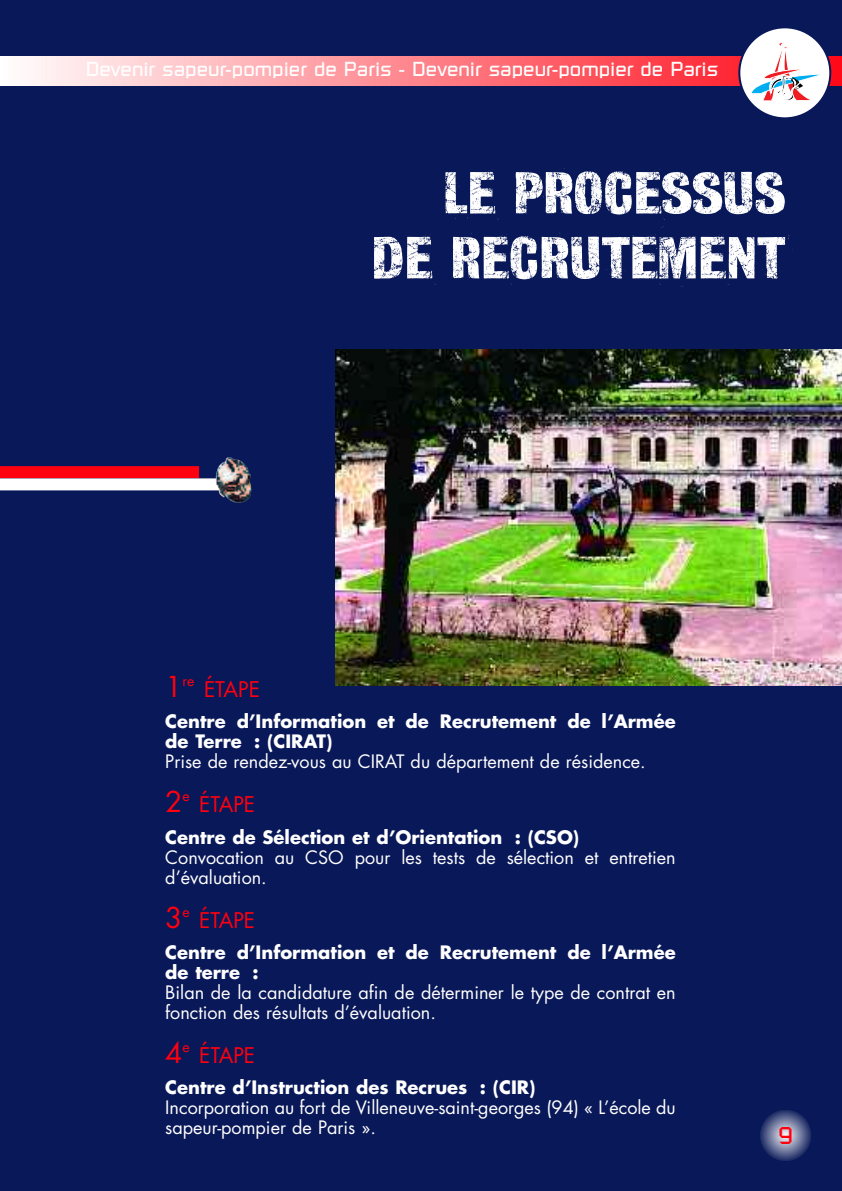
<style>
.page{position:relative;width:842px;height:1191px;background:#091858}
.page>*{position:absolute;margin:0;border:0;box-sizing:border-box;transform-origin:0 0}
.t1{font:54px/64.8px "Jumeau";color:#fff;text-align:right;scale:1.11 1}
.t2{font:28px "Futura";color:#ff000f}
.t3{font:24px "Russell Square";color:#ff000f}
.t4{font:21px "Futura";color:#ff000f}
.t5{font:20px "Russell Square";color:#fff}
.t6{font:18px/20px "Futura";color:#fff}
.t7{font:700 18px/20px "Futura";color:#fff}
.t8{font:14px "Futura";color:#ff000f}
.s1{font-size:28px}
</style>
<div class="page">
<svg style="left:760px;top:1110px;width:51px;height:51px"></svg>
<svg style="left:0;top:28px;width:842px;height:90px"></svg>
<img style="left:335px;top:350px;width:507px;height:335px">
<div style="left:0;top:466px;width:199px;height:12px;background:#ff000f"></div>
<div style="left:0;top:478px;width:228px;height:12px;background:#fff"></div>
<img style="left:216px;top:457px;width:36px;height:46px">
<p class="t5" style="left:86px;top:62px;width:634px">Devenir sapeur-pompier de Paris - Devenir sapeur-pompier de Paris</p>
<h1 class="t1" style="left:371px;top:162px;width:375px">LE PROCESSUS<br>DE RECRUTEMENT</h1>
<p class="t8" style="left:165px;top:674px;width:31px"><span class="s1">1</span>re</p>
<p class="t4" style="left:204px;top:679px;width:57px">ÉTAPE</p>
<p class="t7" style="left:165px;top:713px;width:512px">Centre d’Information et de Recrutement de l’Armée de Terre : (CIRAT)</p>
<p class="t6" style="left:165px;top:753px;width:482px">Prise de rendez-vous au CIRAT du département de résidence.</p>
<h2 class="t2" style="left:165px;top:789px;width:26px">2<sup>e</sup></h2>
<p class="t4" style="left:199px;top:795px;width:57px">ÉTAPE</p>
<p class="t7" style="left:165px;top:828px;width:415px">Centre de Sélection et d’Orientation : (CSO)</p>
<p class="t6" style="left:165px;top:848px;width:512px">Convocation au CSO pour les tests de sélection et entretien d’évaluation.</p>
<h2 class="t2" style="left:165px;top:904px;width:26px">3<sup>e</sup></h2>
<p class="t4" style="left:199px;top:910px;width:57px">ÉTAPE</p>
<p class="t7" style="left:165px;top:943px;width:512px">Centre d’Information et de Recrutement de l’Armée de terre :</p>
<p class="t6" style="left:165px;top:983px;width:512px">Bilan de la candidature afin de déterminer le type de contrat en fonction des résultats d’évaluation.</p>
<h2 class="t2" style="left:165px;top:1039px;width:26px">4<sup>e</sup></h2>
<p class="t4" style="left:199px;top:1045px;width:57px">ÉTAPE</p>
<p class="t7" style="left:165px;top:1079px;width:372px">Centre d’Instruction des Recrues : (CIR)</p>
<p class="t6" style="left:165px;top:1099px;width:512px">Incorporation au fort de Villeneuve-saint-georges (94) « L’école du sapeur-pompier de Paris ».</p>
<h3 class="t3" style="left:778px;top:1127px;width:17px">9</h3>
</div>
